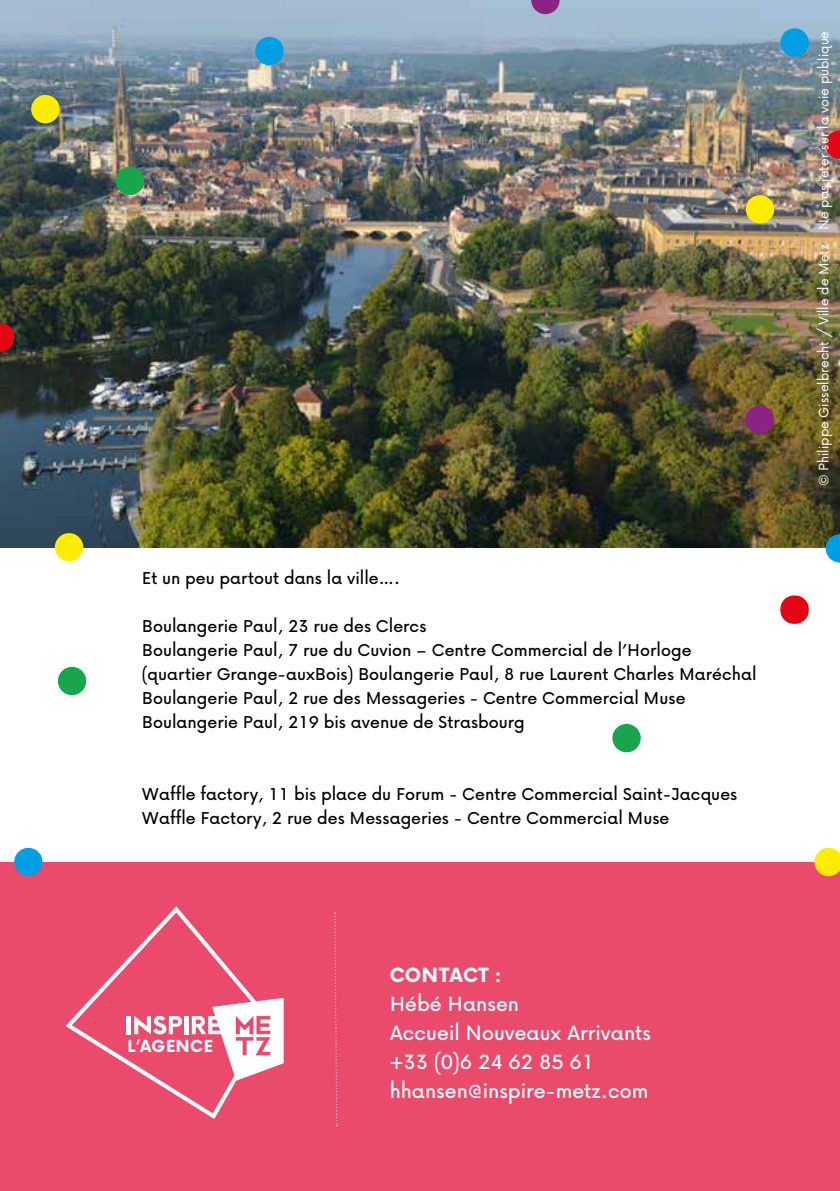
<style>
.page{position:relative;width:840px;height:1191px;background:#fff}
.page>*{position:absolute;margin:0;border:0;box-sizing:border-box;transform-origin:0 0}
.t1{font:500 24px/28.8px "Now";color:#fff}
.t2{font:800 24px "Now";color:#fff}
.t3{font:500 20px/24px "Now";color:#000}
.t4{font:700 16.2px "Now Alt";letter-spacing:.03em;color:#fff}
.t5{font:16px "Now";color:#fff}
</style>
<div class="page">
<img style="left:0;top:0;width:839px;height:547px">
<div style="left:0;top:862px;width:839px;height:329px;background:#ea4b6d"></div>
<div style="left:31px;top:95px;width:29px;height:28px;background:#ffed00;border-radius:50%"></div>
<svg style="left:814px;top:848px;width:25px;height:28px"></svg>
<div style="left:55px;top:533px;width:28px;height:28px;background:#ffed00;border-radius:50%"></div>
<div style="left:116px;top:167px;width:28px;height:28px;background:#18a54c;border-radius:50%"></div>
<div style="left:58px;top:667px;width:28px;height:28px;background:#18a54c;border-radius:50%"></div>
<div style="left:255px;top:37px;width:28px;height:28px;background:#009fe3;border-radius:50%"></div>
<svg style="left:531px;top:0;width:28px;height:14px"></svg>
<svg style="left:0;top:323px;width:14px;height:28px"></svg>
<div style="left:780px;top:595px;width:28px;height:29px;background:#e30613;border-radius:13px"></div>
<div style="left:745px;top:195px;width:28px;height:28px;background:#ffed00;border-radius:50%"></div>
<div style="left:612px;top:724px;width:28px;height:28px;background:#18a54c;border-radius:50%"></div>
<svg style="left:825px;top:534px;width:14px;height:28px"></svg>
<div style="left:14px;top:848px;width:29px;height:28px;background:#009fe3;border-radius:50%"></div>
<div style="left:780px;top:28px;width:28px;height:29px;background:#009fe3;border-radius:50%"></div>
<div style="left:745px;top:405px;width:28px;height:29px;background:#8c2283;border-radius:50%"></div>
<svg style="left:825px;top:130px;width:14px;height:29px"></svg>
<svg style="left:65px;top:906px;width:218px;height:213px"></svg>
<svg style="left:334px;top:912px;width:3px;height:214px"></svg>
<p class="t3" style="left:142px;top:565px;width:259px">Et un peu partout dans la ville….</p>
<p class="t3" style="left:142px;top:613px;width:615px">Boulangerie Paul, 23 rue des Clercs<br>Boulangerie Paul, 7 rue du Cuvion – Centre Commercial de l’Horloge (quartier Grange-auxBois) Boulangerie Paul, 8 rue Laurent Charles Maréchal Boulangerie Paul, 2 rue des Messageries - Centre Commercial Muse Boulangerie Paul, 219 bis avenue de Strasbourg</p>
<p class="t3" style="left:142px;top:781px;width:596px">Waffle factory, 11 bis place du Forum - Centre Commercial Saint-Jacques<br>Waffle Factory, 2 rue des Messageries - Centre Commercial Muse</p>
<p class="t4" style="left:127px;top:1034px;width:87px">L’AGENCE</p>
<p class="t2" style="left:389px;top:961px;width:113px">CONTACT :</p>
<p class="t1" style="left:389px;top:989px;width:263px">Hébé Hansen<br>Accueil Nouveaux Arrivants +33 (0)6 24 62 85 61 hhansen@inspire-metz.com</p>
<p class="t5" style="left:813px;top:486px;width:457px;rotate:-90deg">© Philippe Gisselbrecht / Ville de Metz Ne pas jeter sur la voie publique</p>
</div>
